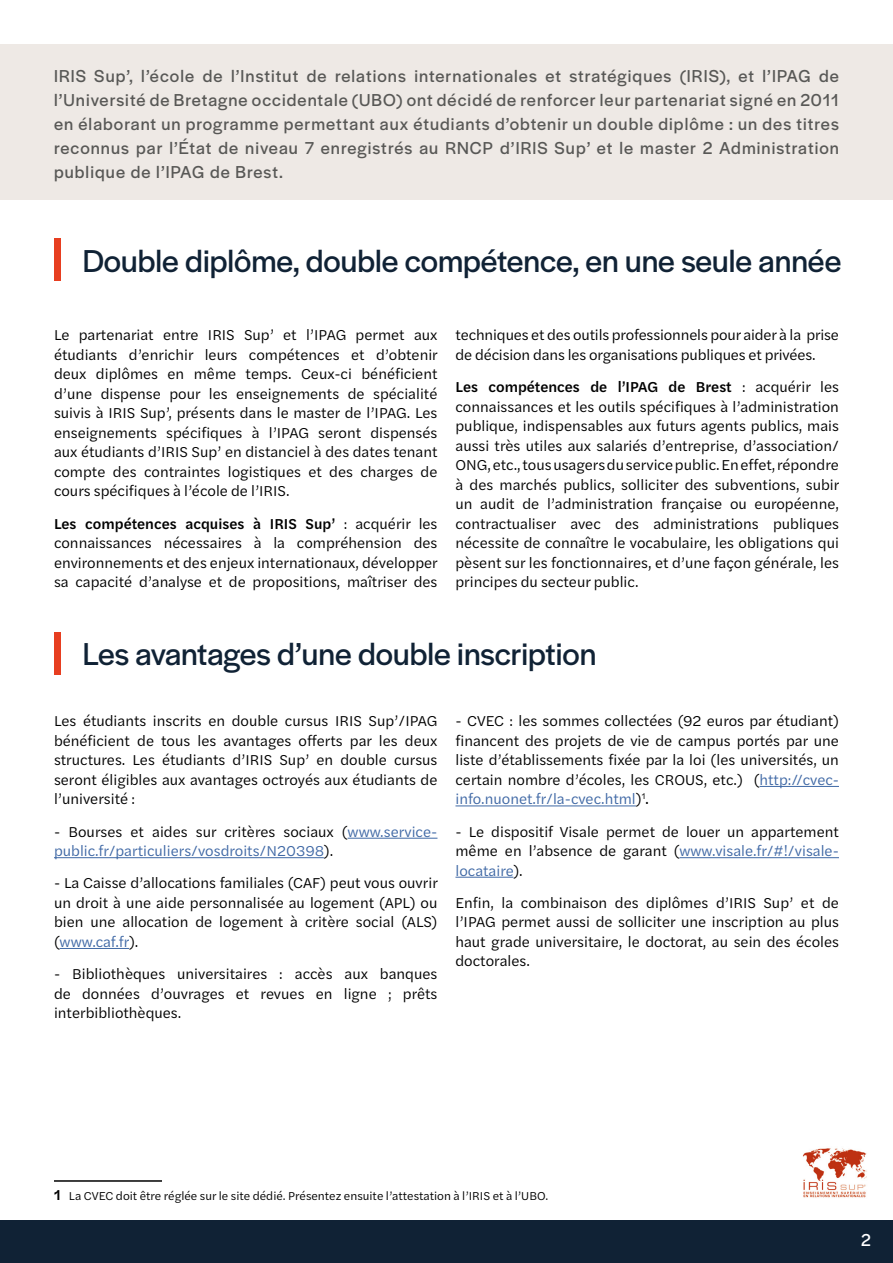
<style>
.page{position:relative;width:893px;height:1263px;background:#fff}
.page>*{position:absolute;margin:0;border:0;box-sizing:border-box;transform-origin:0 0}
.t1{font:33px "Halyard Display";color:#102235}
.t2{font:18px/24px "Halyard Display";letter-spacing:.06em;color:#585856;text-align:justify}
.t3{font:18px "Halyard Display";color:#fff}
.t4{font:15px/19.5px "Halyard Text";color:#000;text-align:justify}
.t5{font:15px/19.5px "Halyard Text";color:#3f68a5}
.t6{font:12px "Halyard Text";color:#000}
.s1{font-weight:500}
.s2{color:#000}
.s3{color:#3f68a5}
.s4{font-weight:500;font-size:12.75px}
.s5{font-weight:500;font-size:15px}
</style>
<div class="page">
<div style="left:0;top:45px;width:893px;height:155px;background:#eee9e5"></div>
<hr style="left:348px;top:838px;width:89px;height:1px;background:#3f68a5">
<hr style="left:54px;top:857px;width:270px;height:1px;background:#3f68a5">
<hr style="left:60px;top:948px;width:69px;height:1px;background:#3f68a5">
<hr style="left:54px;top:1180px;width:108px;height:2px;background:#000">
<hr style="left:760px;top:786px;width:79px;height:1px;background:#3f68a5">
<hr style="left:455px;top:805px;width:181px;height:1px;background:#3f68a5">
<hr style="left:679px;top:857px;width:160px;height:1px;background:#3f68a5">
<hr style="left:455px;top:877px;width:58px;height:1px;background:#3f68a5">
<div style="left:0;top:1221px;width:893px;height:42px;background:#102235"></div>
<div style="left:54px;top:238px;width:6px;height:43px;background:#e73e20"></div>
<div style="left:54px;top:632px;width:6px;height:43px;background:#e73e20"></div>
<img style="left:803px;top:1148px;width:64px;height:50px">
<p class="t2" style="left:54px;top:63px;width:786px">IRIS Sup’, l’école de l’Institut de relations internationales et stratégiques (IRIS), et l’IPAG de l’Université de Bretagne occidentale (UBO) ont décidé de renforcer leur partenariat signé en 2011 en élaborant un programme permettant aux étudiants d’obtenir un double diplôme : un des titres reconnus par l’État de niveau 7 enregistrés au RNCP d’IRIS Sup’ et le master 2 Administration publique de l’IPAG de Brest.</p>
<h1 class="t1" style="left:83px;top:237px;width:760px">Double diplôme, double compétence, en une seule année</h1>
<p class="t4" style="left:54px;top:325px;width:385px">Le partenariat entre IRIS Sup’ et l’IPAG permet aux étudiants d’enrichir leurs compétences et d’obtenir deux diplômes en même temps. Ceux-ci bénéficient d’une dispense pour les enseignements de spécialité suivis à IRIS Sup’, présents dans le master de l’IPAG. Les enseignements spécifiques à l’IPAG seront dispensés aux étudiants d’IRIS Sup’ en distanciel à des dates tenant compte des contraintes logistiques et des charges de cours spécifiques à l’école de l’IRIS.</p>
<p class="t4" style="left:54px;top:513px;width:385px"><span class="s1">Les compétences acquises à IRIS Sup’</span> : acquérir les connaissances nécessaires à la compréhension des environnements et des enjeux internationaux, développer sa capacité d’analyse et de propositions, maîtriser des</p>
<p class="t4" style="left:455px;top:325px;width:385px">techniques et des outils professionnels pour aider à la prise de décision dans les organisations publiques et privées.</p>
<p class="t4" style="left:455px;top:377px;width:385px"><span class="s1">Les compétences de l’IPAG de Brest</span> : acquérir les connaissances et les outils spécifiques à l’administration publique, indispensables aux futurs agents publics, mais aussi très utiles aux salariés d’entreprise, d’association/ ONG, etc., tous usagers du service public. En effet, répondre à des marchés publics, solliciter des subventions, subir un audit de l’administration française ou européenne, contractualiser avec des administrations publiques nécessite de connaître le vocabulaire, les obligations qui pèsent sur les fonctionnaires, et d’une façon générale, les principes du secteur public.</p>
<h1 class="t1" style="left:83px;top:631px;width:515px">Les avantages d’une double inscription</h1>
<p class="t4" style="left:54px;top:711px;width:385px">Les étudiants inscrits en double cursus IRIS Sup’/IPAG bénéficient de tous les avantages offerts par les deux structures. Les étudiants d’IRIS Sup’ en double cursus seront éligibles aux avantages octroyés aux étudiants de l’université :</p>
<p class="t5" style="left:54px;top:821px;width:385px"><span class="s2">- Bourses et aides sur critères sociaux (</span>www.service&shy;public.fr/particuliers/vosdroits/N20398<span class="s2">).</span></p>
<p class="t4" style="left:54px;top:873px;width:385px">- La Caisse d’allocations familiales (CAF) peut vous ouvrir un droit à une aide personnalisée au logement (APL) ou bien une allocation de logement à critère social (ALS) (<span class="s3">www.caf.fr</span>).</p>
<p class="t4" style="left:54px;top:964px;width:385px">- Bibliothèques universitaires : accès aux banques de données d’ouvrages et revues en ligne ; prêts interbibliothèques.</p>
<p class="t4" style="left:455px;top:711px;width:385px">- CVEC : les sommes collectées (92 euros par étudiant) financent des projets de vie de campus portés par une liste d’établissements fixée par la loi (les universités, un certain nombre d’écoles, les CROUS, etc.) (<span class="s3">http://cvec&shy;info.nuonet.fr/la-cvec.html</span>)<sup>1</sup><span class="s4">.</span></p>
<p class="t4" style="left:455px;top:821px;width:385px">- Le dispositif Visale permet de louer un appartement même en l’absence de garant (<span class="s3">www.visale.fr/#!/visale&shy;locataire</span>).</p>
<p class="t4" style="left:455px;top:892px;width:385px">Enfin, la combinaison des diplômes d’IRIS Sup’ et de l’IPAG permet aussi de solliciter une inscription au plus haut grade universitaire, le doctorat, au sein des écoles doctorales.</p>
<p class="t6" style="left:54px;top:1188px;width:496px"><span class="s5">1</span> La CVEC doit être réglée sur le site dédié. Présentez ensuite l’attestation à l’IRIS et à l’UBO.</p>
<p class="t3" style="left:861px;top:1227px;width:11px">2</p>
</div>
